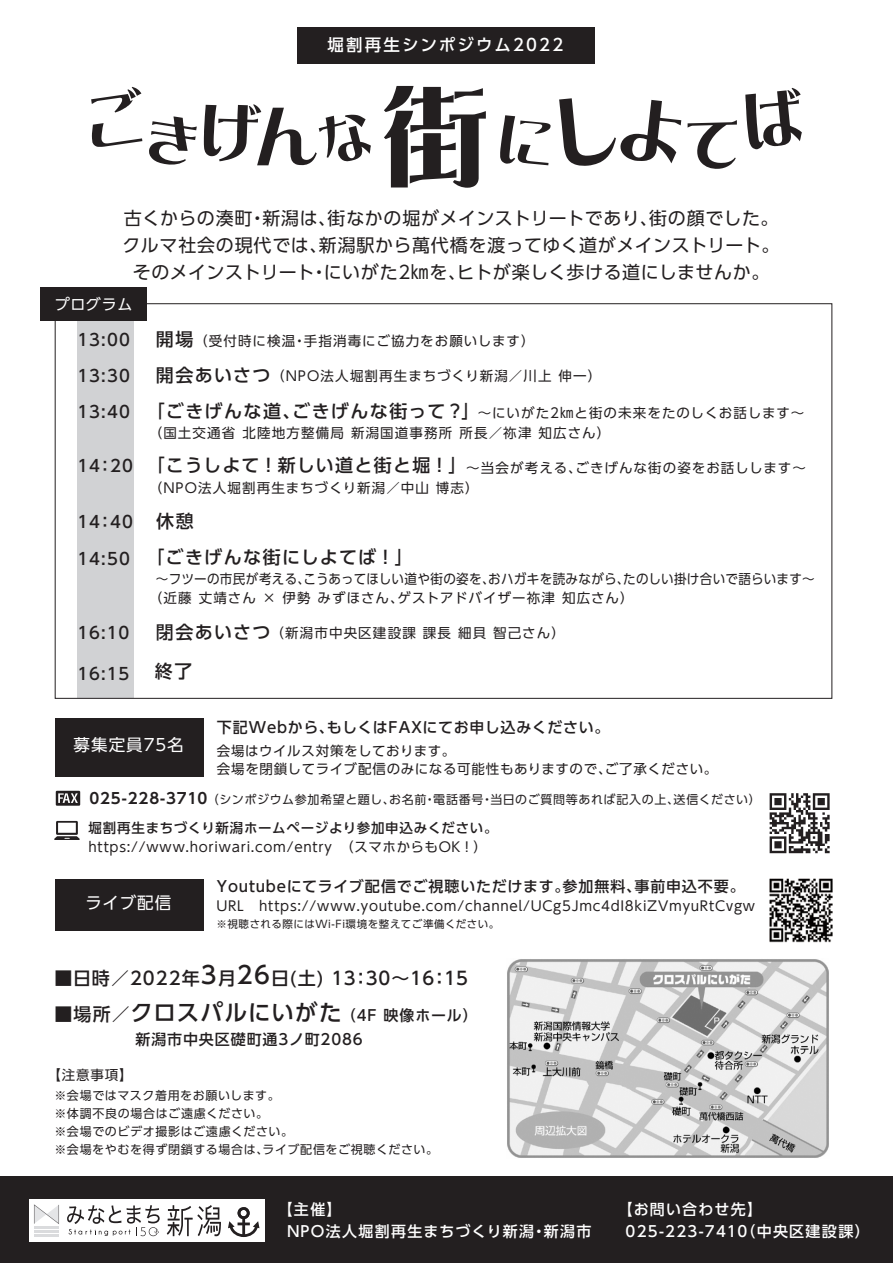
<style>
.page{position:relative;width:893px;height:1263px;background:#fff}
.page>*{position:absolute;margin:0;border:0;box-sizing:border-box;transform-origin:0 0}
.t1{font:500 22.5px "UD Shin Go Pro";letter-spacing:.045em;color:#231f20}
.t2{font:18px/27px "UD Shin Go Pro";letter-spacing:.03em;color:#231f20;text-align:center}
.t3{font:500 18px/36.2px "UD Shin Go Pro";letter-spacing:.06em;color:#231f20}
.t4{font:500 16.5px/36px "UD Shin Go Pro";letter-spacing:.045em;color:#231f20;text-align:justify}
.t5{font:500 16.5px "UD Shin Go Pro";letter-spacing:.13em;color:#fff}
.t6{font:16.5px "UD Shin Go Pro";letter-spacing:.06em;color:#fff}
.t7{font:500 15px "UD Shin Go Pro";letter-spacing:.055em;color:#231f20}
.t8{font:500 15px "UD Shin Go Pro";letter-spacing:.08em;color:#fff}
.t9{font:15px "UD Shin Go Pro";letter-spacing:.045em;color:#fff}
.t10{font:13.5px/18px "UD Shin Go Pro";letter-spacing:.06em;color:#231f20}
.t11{font:13.5px/19.2px "UD Shin Go Pro";letter-spacing:.08em;color:#231f20}
.t12{font:13.5px/19.5px "UD Shin Go Pro";letter-spacing:.03em;color:#231f20;scale:.93 1}
.t13{font:500 13.5px "UD Shin Go Pro";letter-spacing:.045em;color:#231f20}
.t14{font:12px/18px "UD Shin Go Pro";letter-spacing:.05em;color:#231f20}
.t15{font:10.5px "UD Shin Go Pro";letter-spacing:.05em;color:#231f20}
.s1{font-weight:500;font-size:18px}
.s2{font-family:"UD Shin Go Pro De";font-weight:700;font-size:15px}
.s3{font-size:24px}
.s4{font-size:18px}
.s5{font-size:15px}
</style>
<div class="page">
<div style="left:78px;top:314px;width:56px;height:384px;background:#d1d2d4"></div>
<div style="left:0;top:1176px;width:893px;height:87px;background:#231f20"></div>
<svg style="left:54px;top:821px;width:26px;height:19px"></svg>
<svg style="left:770px;top:793px;width:60px;height:60px"></svg>
<div style="left:55px;top:718px;width:149px;height:58px;background:#231f20"></div>
<div style="left:55px;top:879px;width:149px;height:51px;background:#231f20"></div>
<div style="left:29px;top:1199px;width:235px;height:43px;background:#fff"></div>
<hr style="left:34px;top:1226px;width:25px;height:2px;background:#dadbdd">
<hr style="left:34px;top:1230px;width:25px;height:2px;background:#dadbdd">
<hr style="left:34px;top:1234px;width:25px;height:2px;background:#dadbdd">
<svg style="left:34px;top:1204px;width:25px;height:20px"></svg>
<svg style="left:167px;top:1205px;width:54px;height:31px"></svg>
<svg style="left:228px;top:1207px;width:31px;height:30px"></svg>
<svg style="left:67px;top:1205px;width:93px;height:31px"></svg>
<svg style="left:91px;top:87px;width:51px;height:60px"></svg>
<svg style="left:149px;top:116px;width:48px;height:49px"></svg>
<svg style="left:204px;top:104px;width:167px;height:62px"></svg>
<svg style="left:384px;top:86px;width:102px;height:102px"></svg>
<svg style="left:500px;top:115px;width:51px;height:50px"></svg>
<svg style="left:559px;top:98px;width:122px;height:68px"></svg>
<svg style="left:688px;top:120px;width:49px;height:49px"></svg>
<svg style="left:745px;top:88px;width:57px;height:61px"></svg>
<img style="left:769px;top:878px;width:64px;height:65px">
<div style="left:40px;top:288px;width:107px;height:33px;background:#231f20"></div>
<img style="left:507px;top:959px;width:322px;height:199px">
<div style="left:298px;top:28px;width:297px;height:36px;background:#231f20"></div>
<svg style="left:56px;top:791px;width:24px;height:15px"></svg>
<p class="t5" style="left:327px;top:31px;width:237px">堀割再生シンポジウム2022</p>
<h2 class="t2" style="left:122px;top:204px;width:659px">古くからの湊町・新潟は、街なかの堀がメインストリートであり、街の顔でした。クルマ社会の現代では、新潟駅から萬代橋を渡ってゆく道がメインストリート。そのメインストリート・にいがた2㎞を、ヒトが楽しく歩ける道にしませんか。</h2>
<p class="t9" style="left:55px;top:292px;width:79px">プログラム</p>
<p class="t4" style="left:77px;top:321px;width:54px">13:00<br>13:30<br>13:40</p>
<p class="t4" style="left:77px;top:447px;width:57px">14：20</p>
<p class="t4" style="left:77px;top:503px;width:57px">14：40</p>
<p class="t4" style="left:77px;top:540px;width:54px">14:50</p>
<p class="t4" style="left:77px;top:614px;width:53px">16:10</p>
<p class="t4" style="left:77px;top:655px;width:53px">16:15</p>
<p class="t10" style="left:156px;top:332px;width:380px"><span class="s1">開場</span>（受付時に検温・手指消毒にご協力をお願いします）</p>
<p class="t10" style="left:156px;top:366px;width:447px"><span class="s1">開会あいさつ</span>（NPO法人堀割再生まちづくり新潟／川上 伸一）</p>
<p class="t11" style="left:147px;top:403px;width:659px"><span class="s1">「ごきげんな道、ごきげんな街って？」</span>～にいがた2㎞と街の未来をたのしくお話します～（国土交通省 北陸地方整備局 新潟国道事務所 所長／祢津 知広さん）</p>
<p class="t10" style="left:147px;top:457px;width:661px;line-height:20.7px"><span class="s1">「こうしよて！新しい道と街と堀！」</span>～当会が考える、ごきげんな街の姿をお話しします～（NPO法人堀割再生まちづくり新潟／中山 博志）</p>
<h2 class="t3" style="left:146px;top:502px;width:268px;text-indent:10px">休憩<br>「ごきげんな街にしよてば！」</h2>
<p class="t12" style="left:149px;top:569px;width:718px;text-indent:7px">～フツーの市民が考える、こうあってほしい道や街の姿を、おハガキを読みながら、たのしい掛け合いで語らいます～（近藤 丈靖さん × 伊勢 みずほさん、ゲストアドバイザー祢津 知広さん）</p>
<p class="t11" style="left:156px;top:623px;width:410px"><span class="s1">閉会あいさつ</span> （新潟市中央区建設課 課長 細貝 智己さん）</p>
<h2 class="t3" style="left:155px;top:652px;width:39px">終了</h2>
<p class="t6" style="left:74px;top:732px;width:112px">募集定員75名</p>
<p class="t7" style="left:217px;top:715px;width:394px">下記Webから、もしくはFAXにてお申し込みください。</p>
<p class="t10" style="left:217px;top:741px;width:502px">会場はウイルス対策をしております。<br>会場を閉鎖してライブ配信のみになる可能性もありますので、ご了承ください。</p>
<p class="t14" style="left:89px;top:790px;width:673px"><span class="s2">025-228-3710</span>（シンポジウム参加希望と題し、お名前・電話番号・当日のご質問等あれば記入の上、送信ください）</p>
<p class="t13" style="left:89px;top:817px;width:410px">堀割再生まちづくり新潟ホームページより参加申込みください。</p>
<p class="t10" style="left:88px;top:838px;width:400px">https://www.horiwari.com/entry　（スマホからもOK！）</p>
<p class="t6" style="left:86px;top:889px;width:87px">ライブ配信</p>
<p class="t7" style="left:217px;top:874px;width:529px">Youtubeにてライブ配信でご視聴いただけます。参加無料、事前申込不要。</p>
<p class="t10" style="left:217px;top:897px;width:540px">URL　https://www.youtube.com/channel/UCg5Jmc4dI8kiZVmyuRtCvgw</p>
<p class="t15" style="left:217px;top:915px;width:284px">※視聴される際にはWi-Fi環境を整えてご準備ください。</p>
<h2 class="t3" style="left:55px;top:960px;width:415px">■日時／2022年<span class="s3">3</span>月<span class="s3">26</span>日(土) 13：30～16：15</h2>
<h1 class="t1" style="left:55px;top:994px;width:425px"><span class="s4">■場所／</span>クロスパルにいがた <span class="s5">（4F 映像ホール）</span></h1>
<p class="t7" style="left:55px;top:1027px;width:309px">　　　　　新潟市中央区礎町通3ノ町2086</p>
<p class="t10" style="left:47px;top:1066px;width:87px">【注意事項】</p>
<p class="t14" style="left:54px;top:1086px;width:385px">※会場ではマスク着用をお願いします。<br>※体調不良の場合はご遠慮ください。<br>※会場でのビデオ撮影はご遠慮ください。<br>※会場をやむを得ず閉鎖する場合は、ライブ配信をご視聴ください。</p>
<p class="t8" style="left:278px;top:1197px;width:65px">【主催】</p>
<p class="t8" style="left:618px;top:1197px;width:146px">【お問い合わせ先】</p>
<p class="t8" style="left:287px;top:1219px;width:584px">NPO法人堀割再生まちづくり新潟・新潟市　　025-223-7410（中央区建設課）</p>
</div>
